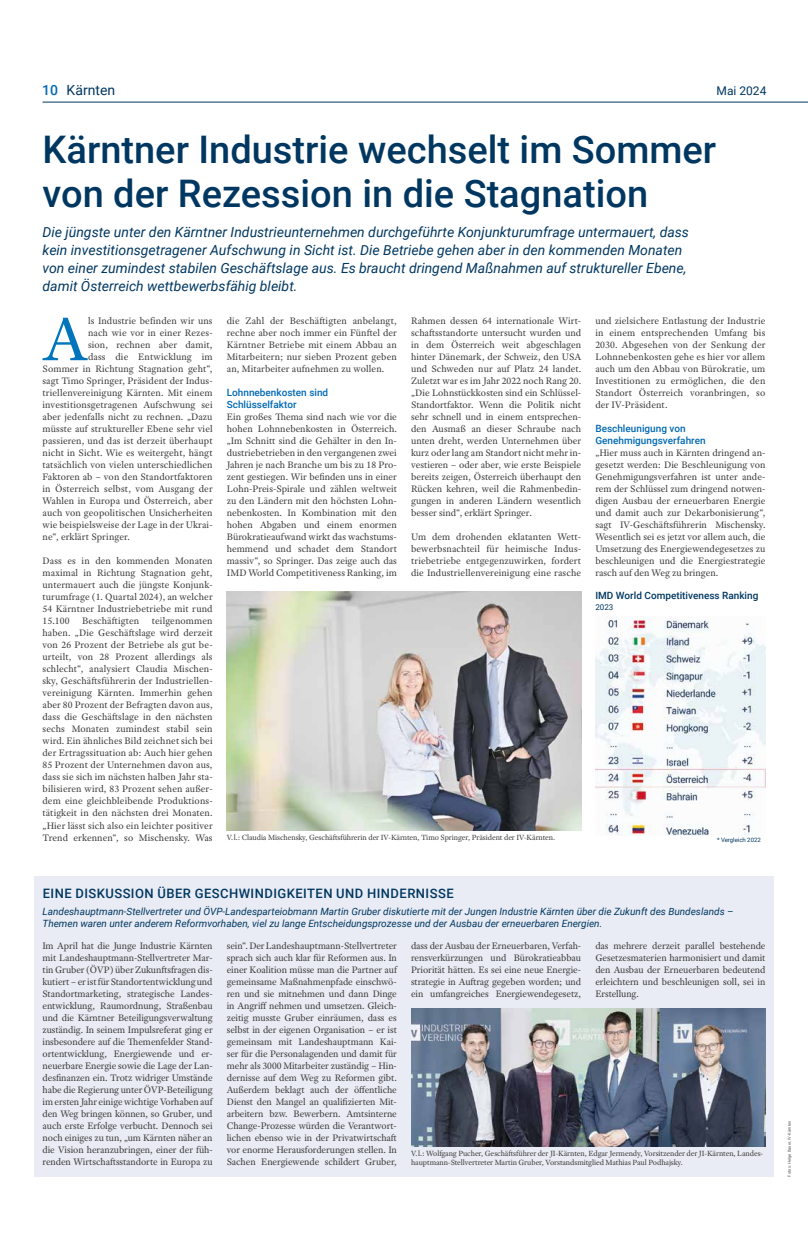
<style>
.page{position:relative;width:808px;height:1248px;background:#fff}
.page>*{position:absolute;margin:0;border:0;box-sizing:border-box;transform-origin:0 0}
.t1{font:65.8px "Adobe Text Pro";color:#0075bc}
.t2{font:500 38px/44px "Roboto";color:#003761}
.t3{font:italic 14px/18px "Roboto";color:#003761}
.t4{font:14px "Roboto";color:#003761}
.t5{font:500 13px "Roboto";letter-spacing:.035em;color:#003761}
.t6{font:12px "Roboto";color:#003761}
.t7{font:10px/12px "Adobe Text Pro";letter-spacing:.01em;color:#3c3c3b;text-align:justify}
.t8{font:italic 10px/12px "Roboto";color:#003761}
.t9{font:500 10px/12px "Roboto";color:#0069b4}
.t10{font:500 10px "Roboto";color:#003761}
.t11{font:8px/9px "Adobe Text Pro";letter-spacing:-.01em;color:#3c3c3b}
.t12{font:8px "Roboto";color:#003761}
.t13{font:6px "Roboto";color:#003761}
.t14{font:4px "Roboto";letter-spacing:.02em;color:#575756}
.s1{font-weight:500;color:#0069b4}
</style>
<div class="page">
<div style="left:34px;top:876px;width:740px;height:300px;background:#e9ecf4"></div>
<hr style="left:43px;top:102px;width:765px;height:1px;background:#003761">
<img style="left:227px;top:591px;width:354px;height:239px">
<img style="left:411px;top:1008px;width:354px;height:138px">
<img style="left:595px;top:616px;width:170px;height:219px">
<h3 class="t4" style="left:42px;top:81px;width:75px"><span class="s1">10</span> Kärnten</h3>
<p class="t6" style="left:716px;top:83px;width:51px">Mai 2024</p>
<h2 class="t2" style="left:43px;top:126px;width:675px">Kärntner Industrie wechselt im Sommer von der Rezession in die Stagnation</h2>
<p class="t3" style="left:43px;top:222px;width:648px">Die jüngste unter den Kärntner Industrieunternehmen durchgeführte Konjunkturumfrage untermauert, dass kein investitionsgetragener Aufschwung in Sicht ist. Die Betriebe gehen aber in den kommenden Monaten von einer zumindest stabilen Geschäftslage aus. Es braucht dringend Maßnahmen auf struktureller Ebene, damit Österreich wettbewerbsfähig bleibt.</p>
<h1 class="t1" style="left:43px;top:297px;width:46px">A</h1>
<p class="t7" style="left:88px;top:315px;width:126px">ls Industrie befinden wir uns</p>
<p class="t7" style="left:227px;top:315px;width:172px">die Zahl der Beschäftigten anbelangt, rechne aber noch immer ein Fünftel der Kärntner Betriebe mit einem Abbau an Mitarbeitern; nur sieben Prozent geben an, Mitarbeiter aufnehmen zu wollen.</p>
<p class="t9" style="left:227px;top:386px;width:103px">Lohnnebenkosten sind<br>Schlüsselfaktor</p>
<p class="t7" style="left:227px;top:411px;width:172px">Ein großes Thema sind nach wie vor die hohen Lohnnebenkosten in Österreich. „Im Schnitt sind die Gehälter in den In&shy;dustriebetrieben in den vergangenen zwei Jahren je nach Branche um bis zu 18 Pro&shy;zent gestiegen. Wir befinden uns in einer Lohn-Preis-Spirale und zählen weltweit zu den Ländern mit den höchsten Lohn&shy;nebenkosten. In Kombination mit den hohen Abgaben und einem enormen Bürokratieaufwand wirkt das wachstums&shy;hemmend und schadet dem Standort massiv“, so Springer. Das zeige auch das IMD World Competitiveness Ranking, im</p>
<p class="t7" style="left:411px;top:315px;width:172px">Rahmen dessen 64 internationale Wirt&shy;schaftsstandorte untersucht wurden und in dem Österreich weit abgeschlagen hinter Dänemark, der Schweiz, den USA und Schweden nur auf Platz 24 landet.<br>Zuletzt war es im Jahr 2022 noch Rang 20. „Die Lohnstückkosten sind ein Schlüssel-Standortfaktor. Wenn die Politik nicht sehr schnell und in einem entsprechen&shy;den Ausmaß an dieser Schraube nach unten dreht, werden Unternehmen über kurz oder lang am Standort nicht mehr in&shy;vestieren – oder aber, wie erste Beispiele bereits zeigen, Österreich überhaupt den Rücken kehren, weil die Rahmenbedin&shy;gungen in anderen Ländern wesentlich besser sind“, erklärt Springer.</p>
<p class="t7" style="left:411px;top:531px;width:172px">Um dem drohenden eklatanten Wett&shy;bewerbsnachteil für heimische Indus&shy;triebetriebe entgegenzuwirken, fordert die Industriellenvereinigung eine rasche</p>
<p class="t7" style="left:595px;top:315px;width:172px">und zielsichere Entlastung der Industrie in einem entsprechenden Umfang bis 2030. Abgesehen von der Senkung der Lohnnebenkosten gehe es hier vor allem auch um den Abbau von Bürokratie, um Investitionen zu ermöglichen, die den Standort Österreich voranbringen, so der IV-Präsident.</p>
<p class="t9" style="left:595px;top:422px;width:112px">Beschleunigung von<br>Genehmigungsverfahren</p>
<p class="t7" style="left:595px;top:447px;width:172px">„Hier muss auch in Kärnten dringend an&shy;gesetzt werden: Die Beschleunigung von Genehmigungsverfahren ist unter ande&shy;rem der Schlüssel zum dringend notwen&shy;digen Ausbau der erneuerbaren Energie und damit auch zur Dekarbonisierung“, sagt IV-Geschäftsführerin Mischensky.<br>Wesentlich sei es jetzt vor allem auch, die Umsetzung des Energiewendegesetzes zu beschleunigen und die Energiestrategie rasch auf den Weg zu bringen.</p>
<p class="t7" style="left:88px;top:327px;width:126px">nach wie vor in einer Rezes-</p>
<p class="t7" style="left:88px;top:339px;width:126px">sion, rechnen aber damit,</p>
<p class="t7" style="left:88px;top:351px;width:126px">dass die Entwicklung im</p>
<p class="t7" style="left:43px;top:363px;width:172px">Sommer in Richtung Stagnation geht“,</p>
<p class="t7" style="left:43px;top:375px;width:172px">sagt Timo Springer, Präsident der Indus-</p>
<p class="t7" style="left:43px;top:387px;width:172px">triellenvereinigung Kärnten. Mit einem</p>
<p class="t7" style="left:43px;top:399px;width:172px">investitionsgetragenen Aufschwung sei</p>
<p class="t7" style="left:43px;top:411px;width:172px">aber jedenfalls nicht zu rechnen. „Dazu</p>
<p class="t7" style="left:43px;top:423px;width:172px">müsste auf struktureller Ebene sehr viel</p>
<p class="t7" style="left:43px;top:435px;width:172px">passieren, und das ist derzeit überhaupt</p>
<p class="t7" style="left:43px;top:447px;width:172px">nicht in Sicht. Wie es weitergeht, hängt</p>
<p class="t7" style="left:43px;top:459px;width:172px">tatsächlich von vielen unterschiedlichen</p>
<p class="t7" style="left:43px;top:471px;width:172px">Faktoren ab – von den Standortfaktoren</p>
<p class="t7" style="left:43px;top:483px;width:172px">in Österreich selbst, vom Ausgang der</p>
<p class="t7" style="left:43px;top:495px;width:172px">Wahlen in Europa und Österreich, aber</p>
<p class="t7" style="left:43px;top:507px;width:172px">auch von geopolitischen Unsicherheiten</p>
<p class="t7" style="left:43px;top:519px;width:172px">wie beispielsweise der Lage in der Ukrai-</p>
<p class="t7" style="left:43px;top:531px;width:89px">ne“, erklärt Springer.</p>
<p class="t7" style="left:43px;top:555px;width:172px">Dass es in den kommenden Monaten maximal in Richtung Stagnation geht, untermauert auch die jüngste Konjunk&shy;turumfrage (1. Quartal 2024), an welcher 54 Kärntner Industriebetriebe mit rund 15.100</p>
<p class="t10" style="left:595px;top:588px;width:165px">IMD World Competitiveness Ranking</p>
<p class="t12" style="left:595px;top:601px;width:19px">2023</p>
<p class="t7" style="left:43px;top:615px;width:172px;text-indent:109px">teilgenommen haben. „Die Geschäftslage wird derzeit von 26 Prozent der Betriebe als gut be&shy;urteilt, von 28 Prozent allerdings als schlecht“, analysiert Claudia Mischen&shy;sky, Geschäftsführerin der Industriellen&shy;vereinigung Kärnten. Immerhin gehen aber 80 Prozent der Befragten davon aus, dass die Geschäftslage in den nächsten sechs Monaten zumindest stabil sein wird. Ein ähnliches Bild zeichnet sich bei der Ertragssituation ab: Auch hier gehen 85 Prozent der Unternehmen davon aus, dass sie sich im nächsten halben Jahr sta&shy;bilisieren wird, 83 Prozent sehen außer&shy;dem eine gleichbleibende Produktions&shy;tätigkeit in den nächsten drei Monaten. „Hier lässt sich also ein leichter positiver Trend erkennen“, so Mischensky. Was</p>
<p class="t7" style="left:82px;top:615px;width:59px">Beschäftigten</p>
<p class="t11" style="left:227px;top:832px;width:330px">V.l.: Claudia Mischensky, Geschäftsführerin der IV-Kärnten, Timo Springer, Präsident der IV-Kärnten.</p>
<p class="t13" style="left:717px;top:835px;width:45px">* Vergleich 2022</p>
<h3 class="t5" style="left:43px;top:883px;width:412px">EINE DISKUSSION ÜBER GESCHWINDIGKEITEN UND HINDERNISSE</h3>
<p class="t8" style="left:43px;top:905px;width:692px">Landeshauptmann-Stellvertreter und ÖVP-Landesparteiobmann Martin Gruber diskutierte mit der Jungen Industrie Kärnten über die Zukunft des Bundeslands –<br>Themen waren unter anderem Reformvorhaben, viel zu lange Entscheidungsprozesse und der Ausbau der erneuerbaren Energien.</p>
<p class="t7" style="left:43px;top:939px;width:172px">Im April hat die Junge Industrie Kärnten mit Landeshauptmann-Stellvertreter Mar&shy;tin Gruber (ÖVP) über Zukunftsfragen dis&shy;kutiert – er ist für Standortentwicklung und Standortmarketing, strategische Landes&shy;entwicklung, Raumordnung, Straßenbau und die Kärntner Beteiligungsverwaltung zuständig. In seinem Impulsreferat ging er insbesondere auf die Themenfelder Stand&shy;ortentwicklung, Energiewende und er&shy;neuerbare Energie sowie die Lage der Lan&shy;desfinanzen ein. Trotz widriger Umstände habe die Regierung unter ÖVP-Beteiligung im ersten Jahr einige wichtige Vorhaben auf den Weg bringen können, so Gruber, und auch erste Erfolge verbucht. Dennoch sei noch einiges zu tun, „um Kärnten näher an die Vision heranzubringen, einer der füh&shy;renden Wirtschaftsstandorte in Europa zu</p>
<p class="t7" style="left:227px;top:939px;width:172px">sein“. Der Landeshauptmann-Stellvertreter sprach sich auch klar für Reformen aus. In einer Koalition müsse man die Partner auf gemeinsame Maßnahmenpfade einschwö&shy;ren und sie mitnehmen und dann Dinge in Angriff nehmen und umsetzen. Gleich&shy;zeitig musste Gruber einräumen, dass es selbst in der eigenen Organisation – er ist gemeinsam mit Landeshauptmann Kai&shy;ser für die Personalagenden und damit für mehr als 3000 Mitarbeiter zuständig – Hin&shy;dernisse auf dem Weg zu Reformen gibt.<br>Außerdem beklagt auch der öffentliche Dienst den Mangel an qualifizierten Mit&shy;arbeitern bzw. Bewerbern. Amtsinterne Change-Prozesse würden die Verantwort&shy;lichen ebenso wie in der Privatwirtschaft vor enorme Herausforderungen stellen. In Sachen Energiewende schildert Gruber,</p>
<p class="t7" style="left:411px;top:939px;width:172px">dass der Ausbau der Erneuerbaren, Verfah&shy;rensverkürzungen und Bürokratieabbau Priorität hätten. Es sei eine neue Energie&shy;strategie in Auftrag gegeben worden; und ein umfangreiches Energiewendegesetz,</p>
<p class="t7" style="left:595px;top:939px;width:172px">das mehrere derzeit parallel bestehende Gesetzesmaterien harmonisiert und damit den Ausbau der Erneuerbaren bedeutend erleichtern und beschleunigen soll, sei in Erstellung.</p>
<p class="t11" style="left:411px;top:1148px;width:354px">V.l.: Wolfgang Pucher, Geschäftsführer der JI-Kärnten, Edgar Jermendy, Vorsitzender der JI-Kärnten, Landes&shy;hauptmann-Stellvertreter Martin Gruber, Vorstandsmitglied Mathias Paul Podhajsky.</p>
<p class="t14" style="left:787px;top:1176px;width:58px;rotate:-90deg">Fotos: Helge Bauer, IV-Kärnten</p>
</div>
